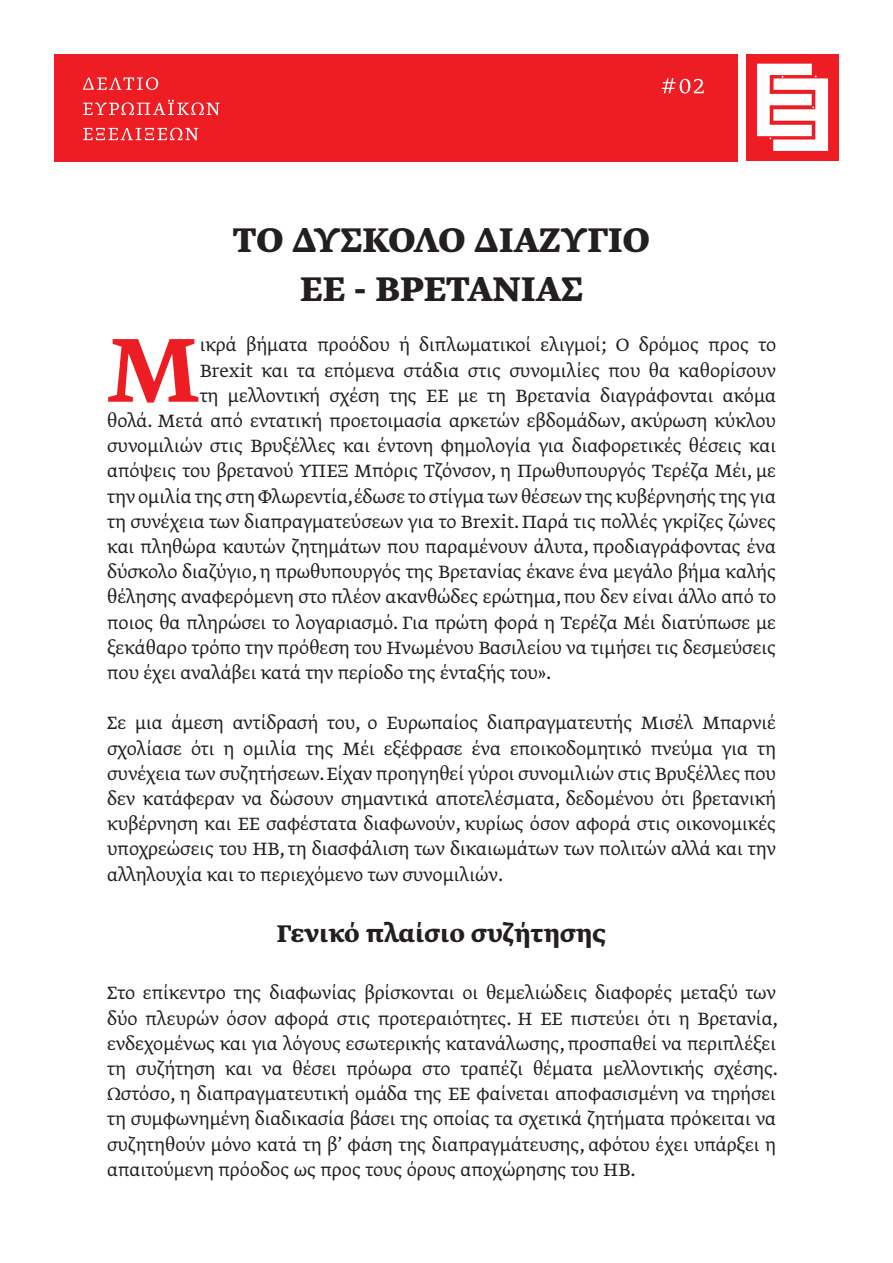
<style>
.page{position:relative;width:893px;height:1263px;background:#fff}
.page>*{position:absolute;margin:0;border:0;box-sizing:border-box;transform-origin:0 0}
.t1{font:500 107.4px "Greta Text Pro";color:#ee1d23}
.t2{font:700 40.5px/48.6px "Greta Text Pro";color:#231f20;text-align:center}
.t3{font:700 28.5px "Greta Text Pro";color:#231f20}
.t4{font:300 21px/25.2px "Greta Text Pro";color:#231f20;text-align:justify}
</style>
<div class="page">
<div style="left:54px;top:54px;width:684px;height:108px;background:#ee1d23"></div>
<svg style="left:83px;top:77px;width:75px;height:13px"></svg>
<svg style="left:83px;top:100px;width:137px;height:15px"></svg>
<svg style="left:83px;top:128px;width:115px;height:12px"></svg>
<div style="left:746px;top:54px;width:93px;height:107px;background:#ee1d23"></div>
<svg style="left:757px;top:64px;width:71px;height:87px"></svg>
<svg style="left:662px;top:78px;width:42px;height:15px"></svg>
<h2 class="t2" style="left:233px;top:216px;width:418px">ΤΟ ΔΥΣΚΟΛΟ ΔΙΑΖΥΓΙΟ<br>ΕΕ - ΒΡΕΤΑΝΙΑΣ</h2>
<h1 class="t1" style="left:107px;top:301px;width:94px">Μ</h1>
<p class="t4" style="left:200px;top:333px;width:578px">ικρά βήματα προόδου ή διπλωματικοί ελιγμοί; Ο δρόμος προς το</p>
<p class="t4" style="left:200px;top:358px;width:578px">Brexit και τα επόμενα στάδια στις συνομιλίες που θα καθορίσουν</p>
<p class="t4" style="left:200px;top:384px;width:578px">τη μελλοντική σχέση της ΕΕ με τη Βρετανία διαγράφονται ακόμα</p>
<p class="t4" style="left:107px;top:409px;width:670px">θολά. Μετά από εντατική προετοιμασία αρκετών εβδομάδων, ακύρωση κύκλου</p>
<p class="t4" style="left:107px;top:434px;width:670px">συνομιλιών στις Βρυξέλλες και έντονη φημολογία για διαφορετικές θέσεις και</p>
<p class="t4" style="left:107px;top:459px;width:670px">απόψεις του βρετανού ΥΠΕΞ Μπόρις Τζόνσον, η Πρωθυπουργός Τερέζα Μέι, με</p>
<p class="t4" style="left:107px;top:484px;width:670px">την ομιλία της στη Φλωρεντία,έδωσε το στίγμα των θέσεων της κυβέρνησής της για</p>
<p class="t4" style="left:107px;top:510px;width:670px">τη συνέχεια των διαπραγματεύσεων για το Brexit. Παρά τις πολλές γκρίζες ζώνες</p>
<p class="t4" style="left:107px;top:535px;width:670px">και πληθώρα καυτών ζητημάτων που παραμένουν άλυτα, προδιαγράφοντας ένα</p>
<p class="t4" style="left:107px;top:560px;width:670px">δύσκολο διαζύγιο, η πρωθυπουργός της Βρετανίας έκανε ένα μεγάλο βήμα καλής</p>
<p class="t4" style="left:107px;top:585px;width:670px">θέλησης αναφερόμενη στο πλέον ακανθώδες ερώτημα, που δεν είναι άλλο από το</p>
<p class="t4" style="left:107px;top:610px;width:670px">ποιος θα πληρώσει το λογαριασμό. Για πρώτη φορά η Τερέζα Μέι διατύπωσε με</p>
<p class="t4" style="left:107px;top:636px;width:670px">ξεκάθαρο τρόπο την πρόθεση του Ηνωμένου Βασιλείου να τιμήσει τις δεσμεύσεις</p>
<p class="t4" style="left:107px;top:661px;width:446px">που έχει αναλάβει κατά την περίοδο της ένταξής του».</p>
<p class="t4" style="left:107px;top:711px;width:670px">Σε μια άμεση αντίδρασή του, ο Ευρωπαίος διαπραγματευτής Μισέλ Μπαρνιέ σχολίασε ότι η ομιλία της Μέι εξέφρασε ένα εποικοδομητικό πνεύμα για τη συνέχεια των συζητήσεων. Είχαν προηγηθεί γύροι συνομιλιών στις Βρυξέλλες που δεν κατάφεραν να δώσουν σημαντικά αποτελέσματα, δεδομένου ότι βρετανική κυβέρνηση και ΕΕ σαφέστατα διαφωνούν, κυρίως όσον αφορά στις οικονομικές υποχρεώσεις του ΗΒ, τη διασφάλιση των δικαιωμάτων των πολιτών αλλά και την αλληλουχία και το περιεχόμενο των συνομιλιών.</p>
<h3 class="t3" style="left:277px;top:914px;width:331px">Γενικό πλαίσιο συζήτησης</h3>
<p class="t4" style="left:107px;top:981px;width:672px">Στο επίκεντρο της διαφωνίας βρίσκονται οι θεμελιώδεις διαφορές μεταξύ των δύο πλευρών όσον αφορά στις προτεραιότητες. Η ΕΕ πιστεύει ότι η Βρετανία, ενδεχομένως και για λόγους εσωτερικής κατανάλωσης, προσπαθεί να περιπλέξει τη συζήτηση και να θέσει πρόωρα στο τραπέζι θέματα μελλοντικής σχέσης.<br>Ωστόσο, η διαπραγματευτική ομάδα της ΕΕ φαίνεται αποφασισμένη να τηρήσει τη συμφωνημένη διαδικασία βάσει της οποίας τα σχετικά ζητήματα πρόκειται να συζητηθούν μόνο κατά τη β’ φάση της διαπραγμάτευσης, αφότου έχει υπάρξει η απαιτούμενη πρόοδος ως προς τους όρους αποχώρησης του ΗΒ.</p>
</div>
